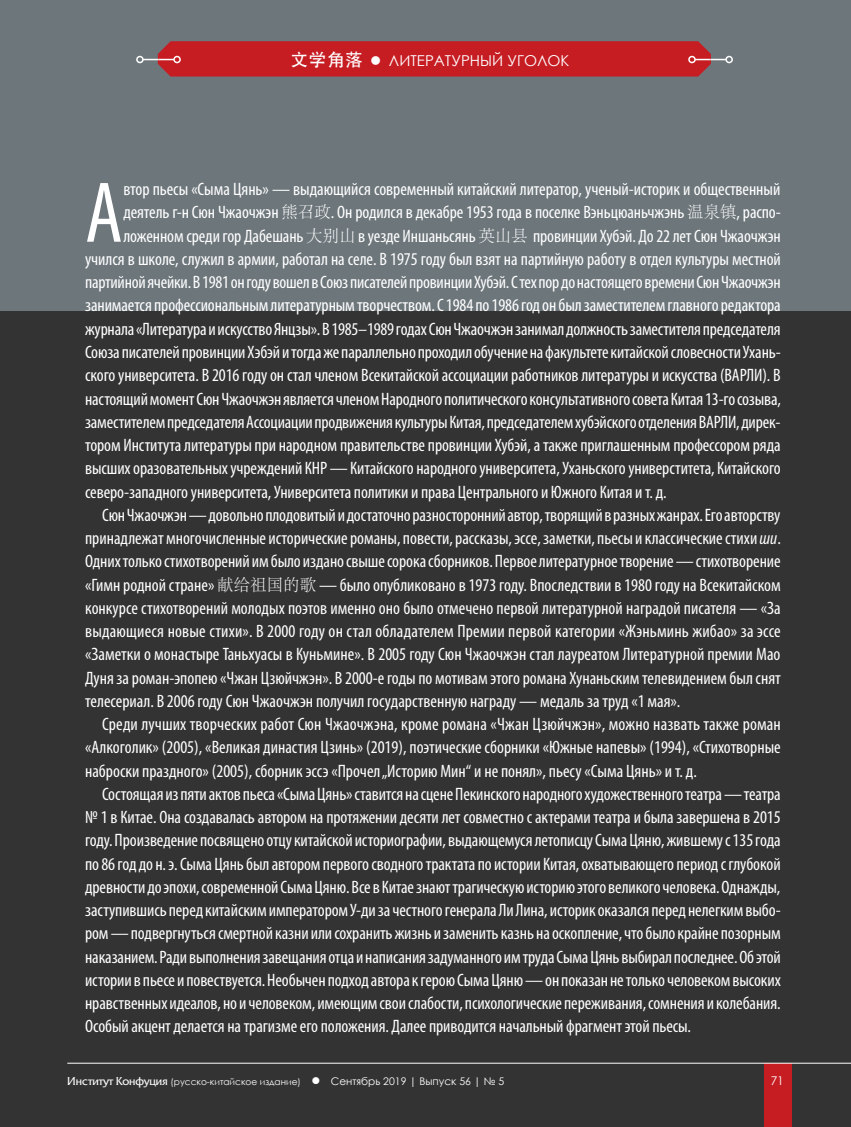
<style>
.page{position:relative;width:851px;height:1127px;background:#fff}
.page>*{position:absolute;margin:0;border:0;box-sizing:border-box;transform-origin:0 0}
.t1{font:condensed 87px "Myriad Pro";color:#fff}
.t2{font:condensed 18px "Myriad Pro";letter-spacing:-.005em;color:#fff}
.t3{font:15px "Century Gothic";color:#fff}
.t4{font:12px "Century Gothic";color:#fff}
.t5{font:9px "Century Gothic";color:#fff}
.s1{font-family:"MS Hei";font-size:18px}
.s2{font-family:"Adobe Song Std";font-weight:300;font-stretch:normal;font-size:16.5px}
.s3{font-style:italic}
.s4{font-family:"Friz Quadrata C";font-size:11.25px}
.s5{font-size:10.5px}
</style>
<div class="page">
<div style="left:0;top:0;width:850px;height:1127px;background:#343333"></div>
<div style="left:0;top:0;width:850px;height:310px;background:#6d767b"></div>
<div style="left:763px;top:1063px;width:28px;height:64px;background:#c61d23"></div>
<hr style="left:67px;top:1063px;width:783px;height:1px;background:#fff">
<div style="left:136px;top:56px;width:8px;height:7px;border:2px solid #fff;border-radius:50%"></div>
<div style="left:725px;top:56px;width:7px;height:7px;border:2px solid #fff;border-radius:50%"></div>
<svg style="left:143px;top:41px;width:583px;height:36px;background:#be252b"></svg>
<div style="left:688px;top:56px;width:7px;height:7px;border:2px solid #fff;border-radius:50%"></div>
<p class="t3" style="left:290px;top:50px;width:280px"><span class="s1">文学角落</span> ● Литературный уголок</p>
<h1 class="t1" style="left:85px;top:160px;width:39px">А</h1>
<p class="t2" style="left:123px;top:178px;width:658px">втор пьесы «Сыма Цянь» — выдающийся современный китайский литератор, ученый-историк и общеcтвенный</p>
<p class="t2" style="left:123px;top:202px;width:658px">деятель г-н Сюн Чжаочжэн <span class="s2">熊召政</span>. Он родился в декабре 1953 года в поселке Вэньцюаньчжэнь <span class="s2">温泉镇</span>, распо-</p>
<p class="t2" style="left:123px;top:225px;width:658px">ложенном среди гор Дабешань <span class="s2">大别山</span> в уезде Иншаньсянь <span class="s2">英山县</span> провинции Хубэй. До 22 лет Сюн Чжаочжэн</p>
<p class="t2" style="left:85px;top:248px;width:697px">учился в школе, служил в армии, работал на селе. В 1975 году был взят на партийную работу в отдел культуры местной</p>
<p class="t2" style="left:85px;top:271px;width:697px">партийной ячейки. В 1981 он году вошел в Союз писателей провинции Хубэй. С тех пор до настоящего времени Сюн Чжаочжэн</p>
<p class="t2" style="left:85px;top:295px;width:697px">занимается профессиональным литературным творчеством. С 1984 по 1986 год он был заместителем главного редактора</p>
<p class="t2" style="left:85px;top:318px;width:696px">журнала «Литература и искусство Янцзы». В 1985–1989 годах Сюн Чжаочжэн занимал должность заместителя председателя</p>
<p class="t2" style="left:85px;top:341px;width:697px">Союза писателей провинции Хэбэй и тогда же параллельно проходил обучение на факультете китайской словесности Ухань-</p>
<p class="t2" style="left:85px;top:364px;width:697px">ского университета. В 2016 году он стал членом Всекитайской ассоциации работников литературы и искусства (ВАРЛИ). В</p>
<p class="t2" style="left:85px;top:388px;width:697px">настоящий момент Сюн Чжаочжэн является членом Народного политического консультативного совета Китая 13-го созыва,</p>
<p class="t2" style="left:85px;top:411px;width:696px">заместителем председателя Ассоциации продвижения культуры Китая, председателем хубэйского отделения ВАРЛИ, дирек-</p>
<p class="t2" style="left:85px;top:434px;width:697px">тором Института литературы при народном правительстве провинции Хубэй, а также приглашенным профессором ряда</p>
<p class="t2" style="left:85px;top:457px;width:697px">высших оразовательных учреждений КНР — Китайского народного университета, Уханьского универститета, Китайского</p>
<p class="t2" style="left:85px;top:481px;width:583px">северо-западного университета, Университета политики и права Центрального и Южного Китая и т. д.</p>
<p class="t2" style="left:102px;top:504px;width:679px">Сюн Чжаочжэн — довольно плодовитый и достаточно разносторонний автор, творящий в разных жанрах. Его авторству</p>
<p class="t2" style="left:85px;top:527px;width:697px">принадлежат многочисленные исторические романы, повести, рассказы, эссе, заметки, пьесы и классические стихи <span class="s3">ши</span>.</p>
<p class="t2" style="left:85px;top:550px;width:697px">Одних только стихотворений им было издано свыше сорока сборников. Первое литературное творение — стихотворение</p>
<p class="t2" style="left:85px;top:574px;width:697px">«Гимн родной стране» <span class="s2">献给祖国的歌</span> — было опубликовано в 1973 году. Впоследствии в 1980 году на Всекитайском</p>
<p class="t2" style="left:85px;top:597px;width:697px">конкурсе стихотворений молодых поэтов именно оно было отмечено первой литературной наградой писателя — «За</p>
<p class="t2" style="left:85px;top:620px;width:697px">выдающиеся новые стихи». В 2000 году он стал обладателем Премии первой категории «Жэньминь жибао» за эссе</p>
<p class="t2" style="left:85px;top:643px;width:696px">«Заметки о монастыре Таньхуасы в Куньмине». В 2005 году Сюн Чжаочжэн стал лауреатом Литературной премии Мао</p>
<p class="t2" style="left:85px;top:667px;width:697px">Дуня за роман-эпопею «Чжан Цзюйчжэн». В 2000-е годы по мотивам этого романа Хунаньским телевидением был снят</p>
<p class="t2" style="left:85px;top:690px;width:596px">телесериал. В 2006 году Сюн Чжаочжэн получил государственную награду — медаль за труд «1 мая».</p>
<p class="t2" style="left:102px;top:713px;width:680px">Среди лучших творческих работ Сюн Чжаочжэна, кроме романа «Чжан Цзюйчжэн», можно назвать также роман</p>
<p class="t2" style="left:85px;top:736px;width:697px">«Алкоголик» (2005), «Великая династия Цзинь» (2019), поэтические сборники «Южные напевы» (1994), «Стихотворные</p>
<p class="t2" style="left:85px;top:760px;width:613px">наброски праздного» (2005), сборник эссэ «Прочел „Историю Мин“ и не понял», пьесу «Сыма Цянь» и т. д.</p>
<p class="t2" style="left:102px;top:783px;width:680px">Состоящая из пяти актов пьеса «Сыма Цянь» ставится на сцене Пекинского народного художественного театра — театра</p>
<p class="t2" style="left:85px;top:806px;width:697px">№ 1 в Китае. Она создавалась автором на протяжении десяти лет совместно с актерами театра и была завершена в 2015</p>
<p class="t2" style="left:85px;top:829px;width:697px">году. Произведение посвящено отцу китайской историографии, выдающемуся летописцу Сыма Цяню, жившему с 135 года</p>
<p class="t2" style="left:85px;top:853px;width:697px">по 86 год до н. э. Сыма Цянь был автором первого сводного трактата по истории Китая, охватывающего период с глубокой</p>
<p class="t2" style="left:85px;top:876px;width:696px">древности до эпохи, современной Сыма Цяню. Все в Китае знают трагическую историю этого великого человека. Однажды,</p>
<p class="t2" style="left:85px;top:899px;width:697px">заступившись перед китайским императором У-ди за честного генерала Ли Лина, историк оказался перед нелегким выбо-</p>
<p class="t2" style="left:85px;top:922px;width:697px">ром — подвергнуться смертной казни или сохранить жизнь и заменить казнь на оскопление, что было крайне позорным</p>
<p class="t2" style="left:85px;top:946px;width:697px">наказанием. Ради выполнения завещания отца и написания задуманного им труда Сыма Цянь выбирал последнее. Об этой</p>
<p class="t2" style="left:85px;top:969px;width:697px">истории в пьесе и повествуется. Необычен подход автора к герою Сыма Цяню — он показан не только человеком высоких</p>
<p class="t2" style="left:85px;top:992px;width:697px">нравственных идеалов, но и человеком, имеющим свои слабости, психологические переживания, сомнения и колебания.</p>
<p class="t2" style="left:85px;top:1015px;width:607px">Особый акцент делается на трагизме его положения. Далее приводится начальный фрагмент этой пьесы.</p>
<p class="t5" style="left:67px;top:1075px;width:438px"><span class="s4">Институт Конфуция</span> (русско-китайское издание) ● <span class="s5">Сентябрь 2019 | Выпуск 56 | № 5</span></p>
<p class="t4" style="left:770px;top:1072px;width:15px">71</p>
</div>
